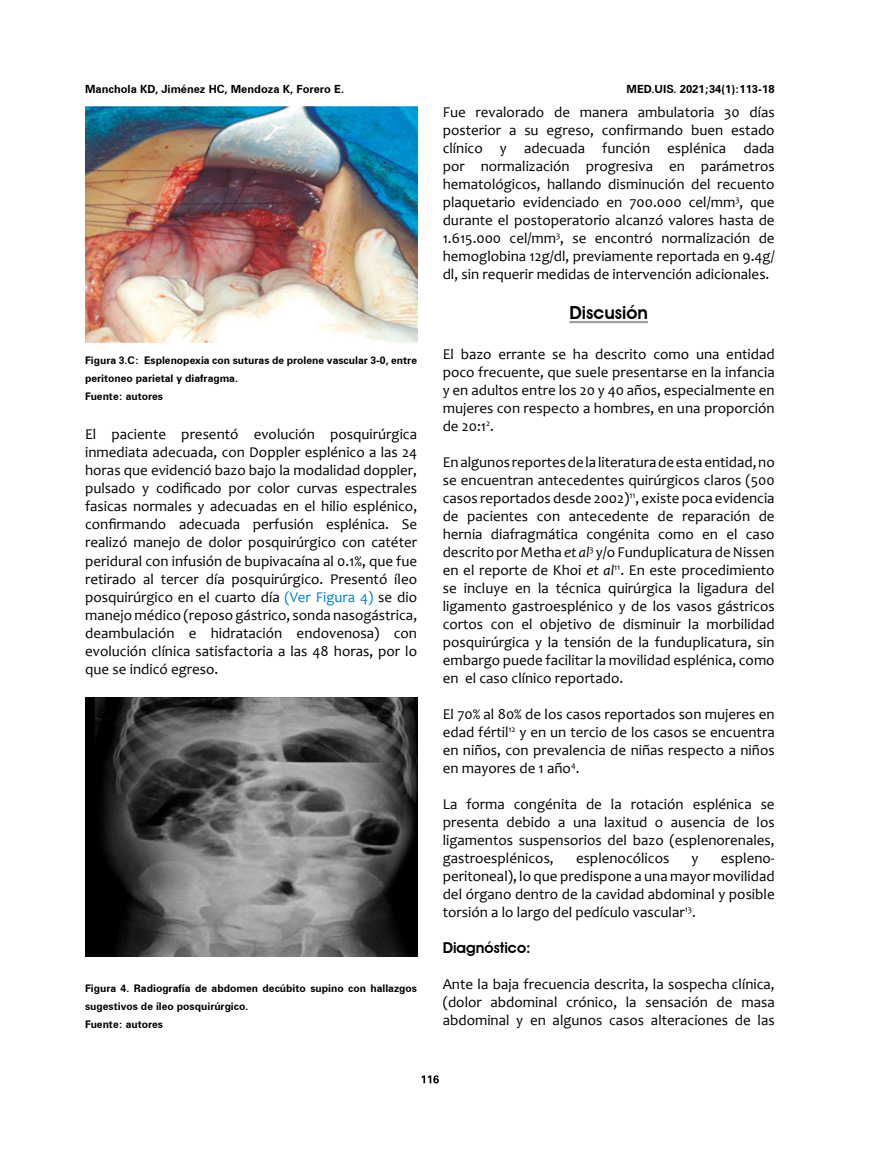
<style>
.page{position:relative;width:881px;height:1149px;background:#fff}
.page>*{position:absolute;margin:0;border:0;box-sizing:border-box;transform-origin:0 0}
.t1{font:600 18px "Avant Garde IT Cby BT";color:#000}
.t2{font:15px/18px "Candara";color:#000;text-align:justify}
.t3{font:600 15px "Avant Garde IT Cby BT";color:#000}
.t4{font:700 11.25px "Zurich BT";color:#000}
.t5{font:700 10.5px/18px "Zurich BT";color:#000}
.s1{color:#0081c9}
.s2{font-style:italic}
</style>
<div class="page">
<svg style="left:421px;top:1075px;width:17px;height:8px"></svg>
<img style="left:85px;top:106px;width:332px;height:238px">
<hr style="left:569px;top:321px;width:78px;height:2px;background:#9d9d9c">
<img style="left:85px;top:697px;width:332px;height:258px">
<p class="t4" style="left:85px;top:80px;width:260px">Manchola KD, Jiménez HC, Mendoza K, Forero E.</p>
<p class="t4" style="left:626px;top:81px;width:149px">MED.UIS. 2021;34(1):113-18</p>
<p class="t5" style="left:85px;top:350px;width:333px">Figura 3.C: Esplenopexia con suturas de prolene vascular 3-0, entre peritoneo parietal y diafragma.<br>Fuente: autores</p>
<p class="t2" style="left:85px;top:425px;width:333px">El paciente presentó evolución posquirúrgica inmediata adecuada, con Doppler esplénico a las 24 horas que evidenció bazo bajo la modalidad doppler, pulsado y codificado por color curvas espectrales fasicas normales y adecuadas en el hilio esplénico, confirmando adecuada perfusión esplénica. Se realizó manejo de dolor posquirúrgico con catéter peridural con infusión de bupivacaína al 0.1%, que fue retirado al tercer día posquirúrgico. Presentó íleo posquirúrgico en el cuarto día <span class="s1">(Ver Figura 4)</span> se dio manejo médico (reposo gástrico, sonda nasogástrica, deambulación e hidratación endovenosa) con evolución clínica satisfactoria a las 48 horas, por lo que se indicó egreso.</p>
<p class="t5" style="left:85px;top:978px;width:333px">Figura 4. Radiografía de abdomen decúbito supino con hallazgos sugestivos de íleo posquirúrgico.<br>Fuente: autores</p>
<p class="t2" style="left:442px;top:103px;width:333px">Fue revalorado de manera ambulatoria 30 días posterior a su egreso, confirmando buen estado clínico y adecuada función esplénica dada por normalización progresiva en parámetros hematológicos, hallando disminución del recuento plaquetario evidenciado en 700.000 cel/mm<sup>3</sup>, que durante el postoperatorio alcanzó valores hasta de 1.615.000 cel/mm<sup>3</sup>, se encontró normalización de hemoglobina 12g/dl, previamente reportada en 9.4g/ dl, sin requerir medidas de intervención adicionales.</p>
<p class="t1" style="left:569px;top:302px;width:80px">Discusión</p>
<p class="t2" style="left:442px;top:344px;width:333px">El bazo errante se ha descrito como una entidad poco frecuente, que suele presentarse en la infancia y en adultos entre los 20 y 40 años, especialmente en mujeres con respecto a hombres, en una proporción de 20:1<sup>2</sup>.</p>
<p class="t2" style="left:442px;top:452px;width:333px">En algunos reportes de la literatura de esta entidad, no se encuentran antecedentes quirúrgicos claros (500 casos reportados desde 2002)<sup>11</sup>, existe poca evidencia de pacientes con antecedente de reparación de hernia diafragmática congénita como en el caso descrito por Metha <span class="s2">et al</span><sup>3</sup> y/o Funduplicatura de Nissen en el reporte de Khoi <span class="s2">et al</span><sup>11</sup>. En este procedimiento se incluye en la técnica quirúrgica la ligadura del ligamento gastroesplénico y de los vasos gástricos cortos con el objetivo de disminuir la morbilidad posquirúrgica y la tensión de la funduplicatura, sin embargo puede facilitar la movilidad esplénica, como en el caso clínico reportado.</p>
<p class="t2" style="left:442px;top:704px;width:333px">El 70% al 80% de los casos reportados son mujeres en edad fértil<sup>12</sup> y en un tercio de los casos se encuentra en niños, con prevalencia de niñas respecto a niños en mayores de 1 año<sup>4</sup>.</p>
<p class="t2" style="left:442px;top:794px;width:333px">La forma congénita de la rotación esplénica se presenta debido a una laxitud o ausencia de los ligamentos suspensorios del bazo (esplenorenales, gastroesplénicos,</p>
<p class="t2" style="left:442px;top:848px;width:333px;text-indent:278px">espleno&shy;peritoneal), lo que predispone a una mayor movilidad del órgano dentro de la cavidad abdominal y posible torsión a lo largo del pedículo vascular<sup>13</sup>.</p>
<p class="t3" style="left:442px;top:938px;width:90px">Diagnóstico:</p>
<p class="t2" style="left:442px;top:974px;width:333px">Ante la baja frecuencia descrita, la sospecha clínica, (dolor abdominal crónico, la sensación de masa abdominal y en algunos casos alteraciones de las</p>
<p class="t2" style="left:575px;top:848px;width:95px">esplenocólicos</p>
<p class="t2" style="left:691px;top:848px;width:8px">y</p>
</div>
